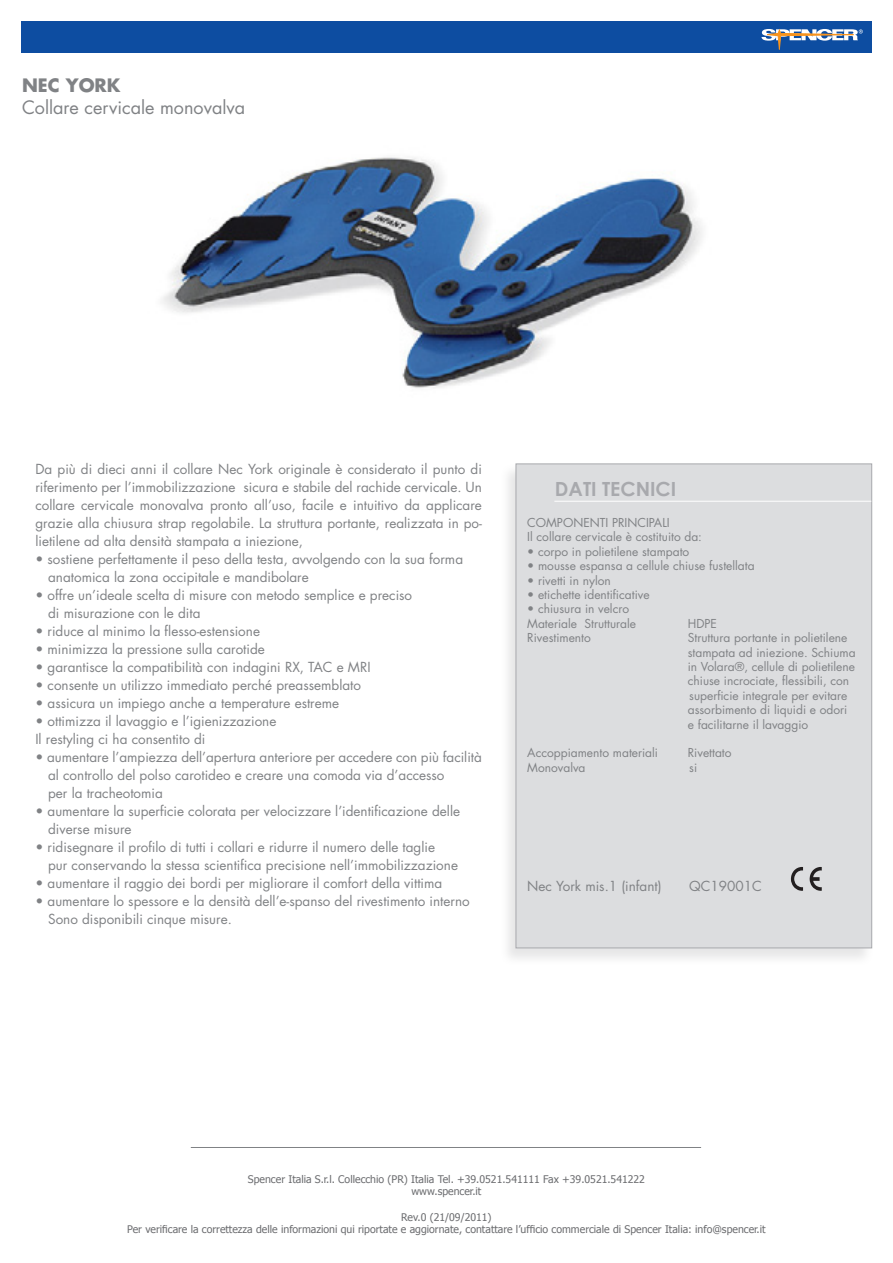
<style>
.page{position:relative;width:893px;height:1263px;background:#fff}
.page>*{position:absolute;margin:0;border:0;box-sizing:border-box;transform-origin:0 0}
.TITOLO_DATI_TECNICI{font:700 19.5px "Century Gothic";color:#a8a9ad}
.Sottotitolo{font:18px "Futura";color:#808285}
.Sottotitolo-2{font:700 18px "Futura";color:#808285}
.Testo{font:13.5px/18px "Futura";color:#808285;text-align:right}
.t1{font:12px/14.4px "Futura";color:#808285}
.t2{font:10.5px "Tahoma";color:#6c6d70}
</style>
<div class="page">
<div style="left:21px;top:21px;width:851px;height:31px;background:#0d4da1"></div>
<svg style="left:761px;top:29px;width:102px;height:24px"></svg>
<hr style="left:191px;top:1147px;width:510px;height:1px;background:#808285">
<img style="left:162px;top:157px;width:540px;height:231px">
<div style="left:499px;top:462px;width:375px;height:503px;background:#808285;opacity:.2"></div>
<div style="left:516px;top:463px;width:356px;height:485px;background:#dcdddf;border:1px solid #a8a9ad"></div>
<hr style="left:554px;top:501px;width:317px;height:1px;background:#fff">
<svg style="left:791px;top:867px;width:31px;height:24px"></svg>
<p class="Sottotitolo-2" style="left:22px;top:73px;width:100px">NEC YORK</p>
<p class="Sottotitolo" style="left:22px;top:95px;width:225px">Collare cervicale monovalva</p>
<p class="Testo" style="left:35px;top:460px;width:448px">Da più di dieci anni il collare Nec York originale è considerato il punto di sicura e stabile del rachide cervicale. Un</p>
<p class="Testo" style="left:35px;top:478px;width:202px">riferimento per ’l immobilizzazione</p>
<p class="Testo" style="left:302px;top:496px;width:33px">facile</p>
<p class="Testo" style="left:35px;top:496px;width:41px">collare</p>
<p class="Testo" style="left:35px;top:532px;width:269px">lietilene ad alta densità stampata a iniezione,</p>
<p class="Testo" style="left:81px;top:496px;width:54px">cervicale</p>
<p class="Testo" style="left:140px;top:496px;width:65px">monovalva</p>
<p class="Testo" style="left:254px;top:496px;width:43px">all’uso,</p>
<p class="Testo" style="left:404px;top:496px;width:17px">da</p>
<p class="Testo" style="left:426px;top:496px;width:57px">applicare</p>
<p class="Testo" style="left:353px;top:496px;width:46px">intuitivo</p>
<p class="Testo" style="left:210px;top:496px;width:39px">pronto</p>
<p class="Testo" style="left:340px;top:496px;width:9px">e</p>
<p class="Testo" style="left:35px;top:514px;width:448px">grazie alla chiusura strap regolabile. La struttura portante, realizzata in po-</p>
<p class="Testo" style="left:48px;top:550px;width:416px;text-align:left;text-indent:-13px">• sostiene perfettamente il peso della testa, avvolgendo con la sua forma anatomica la zona occipitale e mandibolare</p>
<p class="Testo" style="left:35px;top:586px;width:378px">• offre un’ideale scelta di misure con metodo semplice e preciso</p>
<p class="Testo" style="left:48px;top:604px;width:154px">di misurazione con le dita</p>
<p class="Testo" style="left:35px;top:622px;width:226px">• riduce al minimo la flesso-estensione</p>
<p class="Testo" style="left:35px;top:640px;width:231px">• minimizza la pressione sulla carotide</p>
<p class="Testo" style="left:35px;top:658px;width:337px">• garantisce la compatibilità con indagini RX, TAC e MRI</p>
<p class="Testo" style="left:35px;top:676px;width:327px">• consente un utilizzo immediato perché preassemblato</p>
<p class="Testo" style="left:35px;top:694px;width:305px">• assicura un impiego anche a temperature estreme</p>
<p class="Testo" style="left:35px;top:712px;width:242px">• ottimizza il lavaggio ’le igienizzazione</p>
<p class="Testo" style="left:35px;top:730px;width:171px">Il restyling ci ha consentito di</p>
<p class="Testo" style="left:35px;top:748px;width:448px">• aumentare ’l ampiezza dell’apertura anteriore per accedere con più facilità</p>
<p class="Testo" style="left:48px;top:766px;width:398px">al controllo del polso carotideo e creare una comoda via ’d accesso</p>
<p class="Testo" style="left:48px;top:784px;width:116px">per la tracheotomia</p>
<p class="Testo" style="left:35px;top:802px;width:426px">• aumentare la superficie colorata per velocizzare ’l identificazione delle</p>
<p class="Testo" style="left:48px;top:820px;width:85px">diverse misure</p>
<p class="Testo" style="left:35px;top:838px;width:401px">• ridisegnare il profilo di tutti i collari e ridurre il numero delle taglie</p>
<p class="Testo" style="left:48px;top:856px;width:411px">pur conservando la stessa scientifica precisione nell’immobilizzazione</p>
<p class="Testo" style="left:35px;top:874px;width:408px">• aumentare il raggio dei bordi per migliorare il comfort della vittima</p>
<p class="Testo" style="left:35px;top:892px;width:436px">• aumentare lo spessore lae densità dell -e’ spanso del rivestimento interno</p>
<p class="Testo" style="left:48px;top:910px;width:185px">Sono disponibili cinque misure.</p>
<p class="TITOLO_DATI_TECNICI" style="left:555px;top:477px;width:123px">DATI TECNICI</p>
<p class="t1" style="left:527px;top:515px;width:144px">COMPONENTI PRINCIPALI</p>
<p class="t1" style="left:527px;top:530px;width:176px">Il collare cervicale è costituito da:</p>
<p class="t1" style="left:527px;top:544px;width:164px">• corpo in polietilene stampato</p>
<p class="t1" style="left:527px;top:559px;width:229px">• mousse espansa a cellule chiuse fustellata</p>
<p class="t1" style="left:527px;top:573px;width:85px">• rivetti in nylon</p>
<p class="t1" style="left:527px;top:587px;width:124px">• etichette identificative</p>
<p class="t1" style="left:527px;top:602px;width:103px">• chiusura in velcro</p>
<p class="t1" style="left:688px;top:616px;width:31px">HDPE</p>
<p class="t1" style="left:527px;top:616px;width:51px">Materiale</p>
<p class="t1" style="left:584px;top:616px;width:53px">Strutturale</p>
<p class="t1" style="left:527px;top:631px;width:65px">Rivestimento</p>
<p class="t1" style="left:527px;top:746px;width:132px">Accoppiamento materiali</p>
<p class="t1" style="left:527px;top:760px;width:60px">Monovalva</p>
<p class="t1" style="left:688px;top:631px;width:161px">Struttura portante in polietilene</p>
<p class="t1" style="left:688px;top:645px;width:169px">stampata ad iniezione. Schiuma</p>
<p class="t1" style="left:688px;top:659px;width:169px">in Volara®, cellule di polietilene</p>
<p class="t1" style="left:688px;top:674px;width:163px">chiuse incrociate, flessibili, con superficie integrale per evitare assorbimento di liquidi e odori</p>
<p class="t1" style="left:688px;top:717px;width:122px">e facilitarne il lavaggio</p>
<p class="t1" style="left:688px;top:746px;width:45px">Rivettato</p>
<p class="t1" style="left:689px;top:760px;width:9px">si</p>
<p class="Testo" style="left:527px;top:877px;width:136px">Nec York mis.1 (infant)</p>
<p class="Testo" style="left:689px;top:877px;width:74px">QC19001C</p>
<p class="t2" style="left:248px;top:1172px;width:399px">Spencer Italia .l.r.S Collecchio (PR) Italia Tel. +39.0521.541111 Fax +39.0521.541222</p>
<p class="t2" style="left:411px;top:1185px;width:71px">www.spencer i t.</p>
<p class="t2" style="left:401px;top:1210px;width:92px">Rev.0 )21/09/2011(</p>
<p class="t2" style="left:127px;top:1223px;width:640px">Per verificare la correttezza delle informazioni qui riportate e aggiornate, contattare ’l ufficio commerciale di Spencer Italia: info@spencer i t.</p>
</div>
